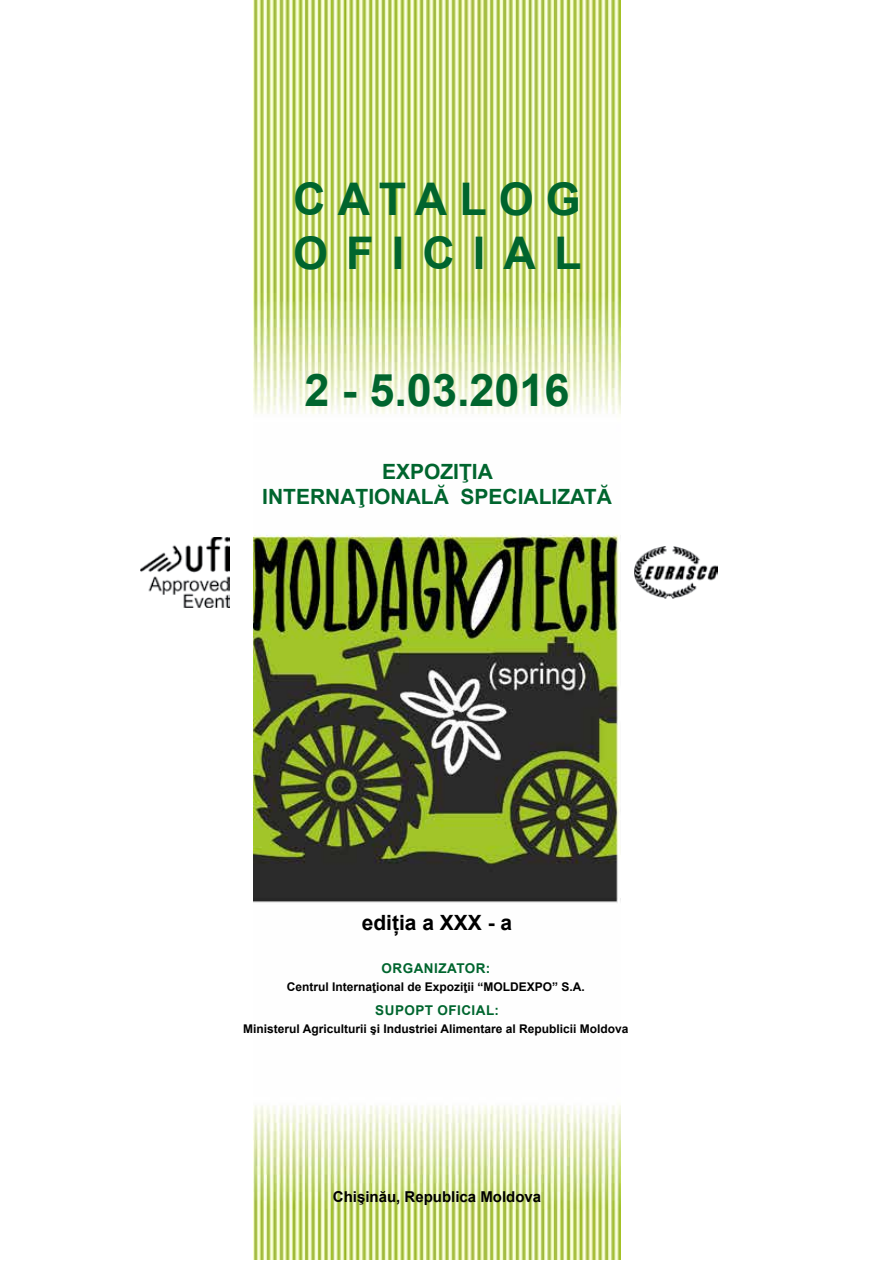
<style>
.page{position:relative;width:893px;height:1263px;background:#fff}
.page>*{position:absolute;margin:0;border:0;box-sizing:border-box;transform-origin:0 0}
.t1{font:700 45px/54px "Arial";letter-spacing:.335em;color:#00652e}
.t2{font:700 45px "Arial";letter-spacing:.265em;color:#00652e}
.t3{font:700 21px/25.2px "Arial";color:#00652e;text-align:center}
.t4{font:700 21px "Arial";color:#000}
.t5{font:700 15px "Arial";color:#000}
.t6{font:700 13.5px "Arial";letter-spacing:.035em;color:#00652e}
.t7{font:700 12px "Arial";color:#000}
</style>
<div class="page">
<img style="left:254px;top:0;width:366px;height:1259px">
<img style="left:635px;top:546px;width:82px;height:52px">
<img style="left:140px;top:537px;width:90px;height:70px">
<h1 class="t1" style="left:293px;top:173px;width:290px">CATALOG<br>OFICIAL</h1>
<h1 class="t2" style="left:304px;top:359px;width:267px">2 - 5.03.2016</h1>
<h2 class="t3" style="left:262px;top:459px;width:351px">EXPOZIŢIA<br>INTERNAŢIONALĂ SPECIALIZATĂ</h2>
<h2 class="t4" style="left:362px;top:907px;width:152px">ediția a XXX - a</h2>
<p class="t6" style="left:382px;top:958px;width:43px">Organizator</p>
<p class="t6" style="left:486px;top:958px;width:6px">:</p>
<p class="t7" style="left:287px;top:978px;width:300px">Centrul Internaţional de Expoziţii “MOLDEXPO” S.A.</p>
<p class="t6" style="left:375px;top:1000px;width:30px">Supop</p>
<p class="t6" style="left:425px;top:1000px;width:41px">T Oficial</p>
<p class="t6" style="left:494px;top:1000px;width:6px">:</p>
<p class="t7" style="left:243px;top:1021px;width:387px">Ministerul Agriculturii şi Industriei Alimentare al Republicii Moldova</p>
<p class="t5" style="left:333px;top:1186px;width:210px">Chişinău, Republica Moldova</p>
</div>
